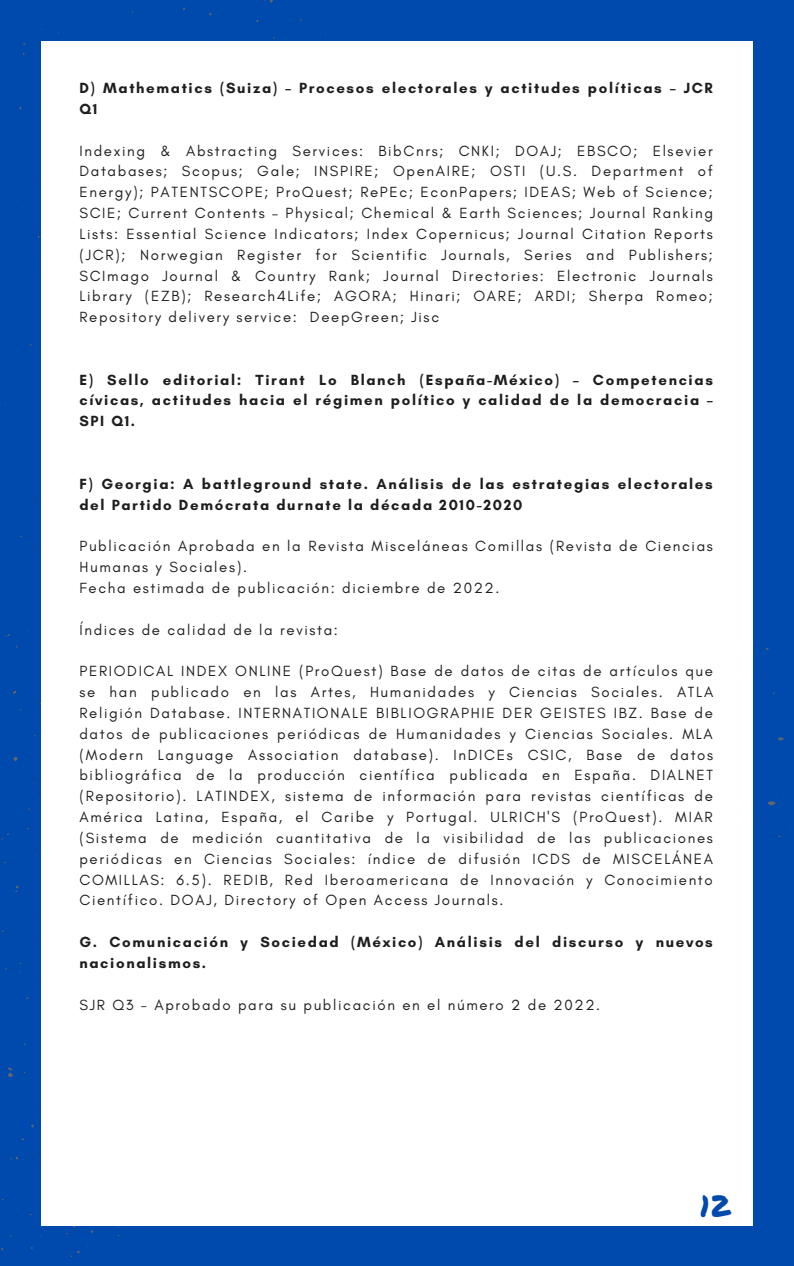
<style>
.page{position:relative;width:794px;height:1266px;background:#fff}
.page>*{position:absolute;margin:0;border:0;box-sizing:border-box;transform-origin:0 0}
.t1{font:30px "Permanent Marker";color:#004aad}
.t2{font:15px/20.9px "Glacial Indifference";letter-spacing:.11em;color:#1e1e1e;text-align:justify}
.t3{font:700 15px/20.9px "Glacial Indifference";letter-spacing:.11em;color:#1e1e1e}
</style>
<div class="page">
<div style="left:0;top:0;width:793px;height:1266px;background:#004aad"></div>
<div style="left:41px;top:41px;width:711px;height:1184px;background:#fff"></div>
<p class="t3" style="left:79px;top:77px;width:634px">D) Mathematics (Suiza) – Procesos electorales y actitudes políticas – JCR<br>Q1</p>
<p class="t2" style="left:79px;top:140px;width:635px">Indexing &amp; Abstracting Services: BibCnrs; CNKI; DOAJ; EBSCO; Elsevier Databases; Scopus; Gale; INSPIRE; OpenAIRE; OSTI (U.S. Department of Energy); PATENTSCOPE; ProQuest; RePEc; EconPapers; IDEAS; Web of Science; SCIE; Current Contents – Physical; Chemical &amp; Earth Sciences; Journal Ranking Lists: Essential Science Indicators; Index Copernicus; Journal Citation Reports (JCR); Norwegian Register for Scientific Journals, Series and Publishers; SCImago Journal &amp; Country Rank; Journal Directories: Electronic Journals Library (EZB); Research4Life; AGORA; Hinari; OARE; ARDI; Sherpa Romeo; Repository delivery service: DeepGreen; Jisc</p>
<p class="t3" style="left:79px;top:369px;width:634px;text-align:justify">E) Sello editorial: Tirant Lo Blanch (España-México) – Competencias cívicas, actitudes hacia el régimen político y calidad de la democracia – SPI Q1.</p>
<p class="t3" style="left:79px;top:473px;width:634px">F) Georgia: A battleground state. Análisis de las estrategias electorales del Partido Demócrata durnate la década 2010-2020</p>
<p class="t2" style="left:79px;top:535px;width:634px;text-align:left">Publicación Aprobada en la Revista Misceláneas Comillas (Revista de Ciencias<br>Humanas y Sociales).<br>Fecha estimada de publicación: diciembre de 2022.</p>
<p class="t2" style="left:79px;top:619px;width:260px">Índices de calidad de la revista:</p>
<p class="t2" style="left:79px;top:660px;width:635px">PERIODICAL INDEX ONLINE (ProQuest) Base de datos de citas de artículos que se han publicado en las Artes, Humanidades y Ciencias Sociales. ATLA Religión Database. INTERNATIONALE BIBLIOGRAPHIE DER GEISTES IBZ. Base de datos de publicaciones periódicas de Humanidades y Ciencias Sociales. MLA (Modern Language Association database). InDICEs CSIC, Base de datos bibliográfica de la producción científica publicada en España. DIALNET (Repositorio). LATINDEX, sistema de información para revistas científicas de América Latina, España, el Caribe y Portugal. ULRICH'S (ProQuest). MIAR (Sistema de medición cuantitativa de la visibilidad de las publicaciones periódicas en Ciencias Sociales: índice de difusión ICDS de MISCELÁNEA COMILLAS: 6.5). REDIB, Red Iberoamericana de Innovación y Conocimiento Científico. DOAJ, Directory of Open Access Journals.</p>
<p class="t3" style="left:79px;top:931px;width:634px">G. Comunicación y Sociedad (México) Análisis del discurso y nuevos nacionalismos.</p>
<p class="t2" style="left:79px;top:994px;width:522px">SJR Q3 - Aprobado para su publicación en el número 2 de 2022.</p>
<h1 class="t1" style="left:699px;top:1183px;width:31px">12</h1>
</div>
